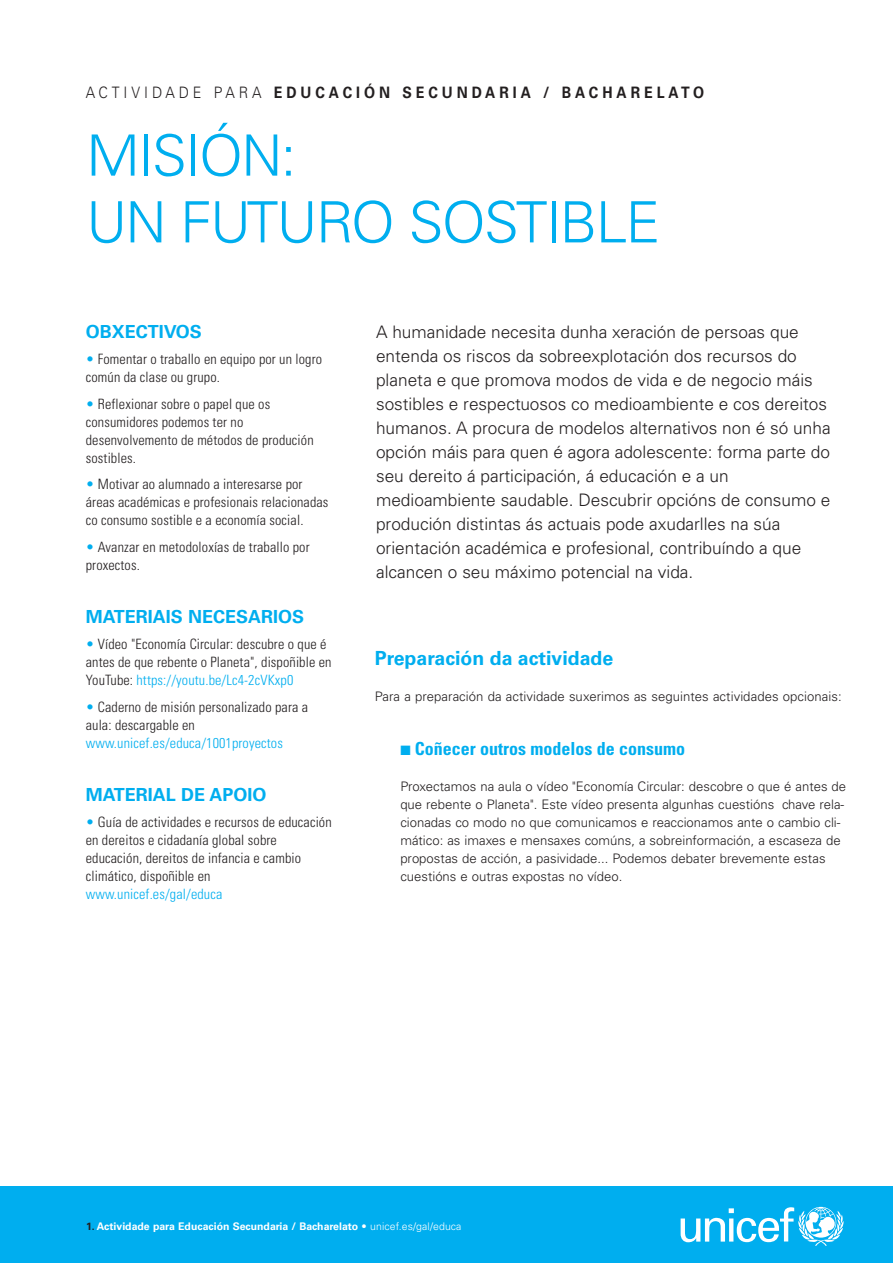
<style>
.page{position:relative;width:893px;height:1263px;background:#fff}
.page>*{position:absolute;margin:0;border:0;box-sizing:border-box;transform-origin:0 0}
.t1{font:300 57px/66.8px "Univers";letter-spacing:-.035em;color:#00aeef}
.t2{font:700 19.5px "Univers";color:#00aeef}
.t3{font:700 18px "Univers";color:#00aeef}
.t4{font:700 condensed 18px "Univers";color:#00aeef}
.t5{font:300 17.25px/24px "Univers";color:#231f20}
.t6{font:700 15.75px "Univers";letter-spacing:.28em;color:#231f20;scale:.9 1}
.t7{font:300 condensed 14.25px/18px "Univers";letter-spacing:.01em;color:#231f20}
.t8{font:300 condensed 14.25px "Univers";letter-spacing:.01em;color:#00aeef}
.t9{font:300 13.2px/18px "Univers";color:#231f20}
.t10{font:700 10.5px "Univers";color:#fff}
.s1{font-weight:300}
.s2{color:#00aeef}
.s3{color:#231f20}
</style>
<div class="page">
<div style="left:0;top:1187px;width:893px;height:76px;background:#00aeef"></div>
<svg style="left:681px;top:1207px;width:162px;height:39px"></svg>
<p class="t6" style="left:86px;top:86px;width:689px"><span class="s1">ACTIVIDADE PARA</span> EDUCACIÓN SECUNDARIA / BACHARELATO</p>
<h1 class="t1" style="left:86px;top:127px;width:576px">MISIÓN:<br>UN FUTURO SOSTIBLE</h1>
<p class="t3" style="left:86px;top:325px;width:118px">OBXECTIVOS</p>
<p class="t7" style="left:86px;top:351px;width:238px"><span class="s2">•</span> Fomentar o traballo en equipo por un logro común da clase ou grupo.</p>
<p class="t7" style="left:86px;top:396px;width:229px"><span class="s2">•</span> Reflexionar sobre o papel que os consumidores podemos ter no desenvolvemento de métodos de produción sostibles.</p>
<p class="t7" style="left:86px;top:476px;width:244px"><span class="s2">•</span> Motivar ao alumnado a interesarse por áreas académicas e profesionais relacionadas co consumo sostible e a economía social.</p>
<p class="t7" style="left:86px;top:539px;width:225px"><span class="s2">•</span> Avanzar en metodoloxías de traballo por proxectos.</p>
<p class="t3" style="left:86px;top:610px;width:220px">MATERIAIS NECESARIOS</p>
<p class="t7" style="left:86px;top:636px;width:247px"><span class="s2">•</span> Vídeo "Economía Circular: descubre o que é antes de que rebente o Planeta", dispoñible en<br>YouTube: <span class="s2">https://youtu.be/Lc4-2cVKxp0</span></p>
<p class="t7" style="left:86px;top:699px;width:224px"><span class="s2">•</span> Caderno de misión personalizado para a aula: descargable en</p>
<p class="t8" style="left:86px;top:737px;width:199px">www.unicef.es/educa/1001proyectos</p>
<p class="t3" style="left:86px;top:788px;width:182px">MATERIAL DE APOIO</p>
<p class="t7" style="left:86px;top:814px;width:247px"><span class="s2">•</span> Guía de actividades e recursos de educación en dereitos e cidadanía global sobre educación, dereitos de infancia e cambio climático, dispoñible en</p>
<p class="t8" style="left:86px;top:889px;width:138px">www.unicef.es/gal/educa</p>
<p class="t5" style="left:376px;top:321px;width:456px">A humanidade necesita dunha xeración de persoas que entenda os riscos da sobreexplotación dos recursos do planeta e que promova modos de vida e de negocio máis sostibles e respectuosos co medioambiente e cos dereitos humanos. A procura de modelos alternativos non é só unha opción máis para quen é agora adolescente: forma parte do seu dereito á participación, á educación e a un medioambiente saudable. Descubrir opcións de consumo e produción distintas ás actuais pode axudarlles na súa orientación académica e profesional, contribuíndo a que alcancen o seu máximo potencial na vida.</p>
<h2 class="t2" style="left:375px;top:651px;width:240px">Preparación da actividade</h2>
<p class="t9" style="left:375px;top:689px;width:468px">Para a preparación da actividade suxerimos as seguintes actividades opcionais:</p>
<p class="t4" style="left:400px;top:742px;width:286px">■ Coñecer outros modelos de consumo</p>
<p class="t9" style="left:400px;top:779px;width:447px">Proxectamos na aula o vídeo "Economía Circular: descobre o que é antes de que rebente o Planeta". Este vídeo presenta algunhas cuestións chave rela&shy;cionadas co modo no que comunicamos e reaccionamos ante o cambio cli&shy;mático: as imaxes e mensaxes comúns, a sobreinformación, a escaseza de propostas de acción, a pasividade... Podemos debater brevemente estas cuestións e outras expostas no vídeo.</p>
<p class="t10" style="left:86px;top:1223px;width:377px"><span class="s3">1.</span> Actividade para Educación Secundaria / Bacharelato <span class="s1">• unicef.es/gal/educa</span></p>
</div>
